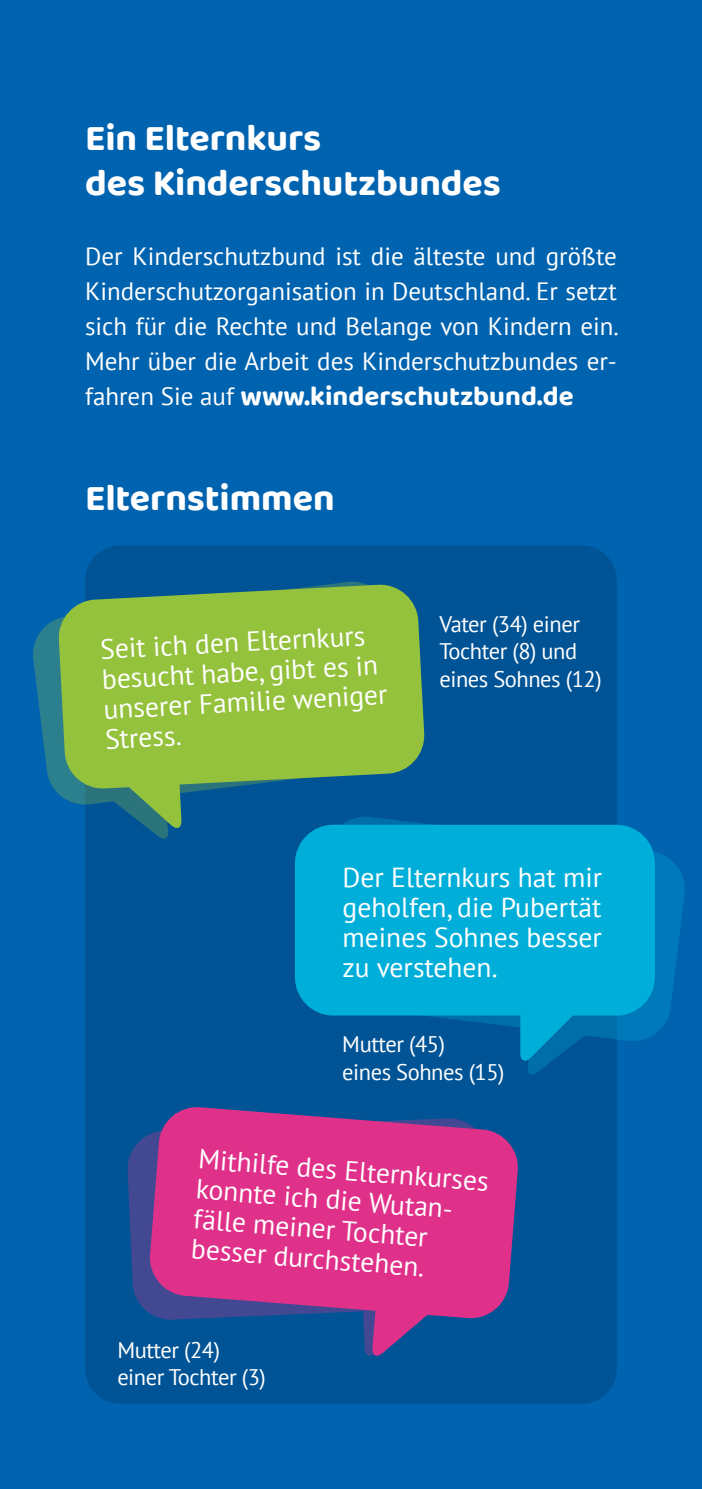
<style>
.page{position:relative;width:702px;height:1489px;background:#fff}
.page>*{position:absolute;margin:0;border:0;box-sizing:border-box;transform-origin:0 0}
.H1{font:700 37.5px/45px "Baloo Bhai 2";letter-spacing:-.005em;color:#fff}
.Fließtext_Flyer_11_P{font:27.5px/30px "PT Sans";color:#fff}
.Fließtext_Flyer_11_P-2{font:700 27.5px "Baloo Bhai 2";color:#fff}
.Fließtext_Flyer_11_P-3{font:25px/35px "PT Sans";color:#fff;text-align:justify}
.kleinere_weiße_BU{font:22.5px "PT Sans";letter-spacing:-.02em;color:#fff}
.s1{font-family:"PT Sans";font-weight:400;font-size:25px}
</style>
<div class="page">
<div style="left:0;top:0;width:702px;height:1488px;background:#0063af"></div>
<div style="left:85px;top:545px;width:532px;height:858px;background:#005496;border-radius:35px"></div>
<svg style="left:33px;top:581px;width:328px;height:224px"></svg>
<svg style="left:58px;top:583px;width:367px;height:206px;background:#83b647"></svg>
<svg style="left:96px;top:764px;width:86px;height:75px"></svg>
<svg style="left:343px;top:817px;width:342px;height:258px"></svg>
<svg style="left:295px;top:824px;width:360px;height:239px;fill:#00afd9"></svg>
<svg style="left:127px;top:1135px;width:56px;height:185px;fill:#424992"></svg>
<svg style="left:148px;top:1107px;width:370px;height:212px;background:#c3358b"></svg>
<svg style="left:362px;top:1289px;width:81px;height:67px"></svg>
<p class="H1" style="left:85px;top:115px;width:417px">Ein Elternkurs<br>des Kinderschutzbundes</p>
<p class="Fließtext_Flyer_11_P-3" style="left:85px;top:238px;width:535px">Der Kinderschutzbund ist die älteste und größte Kinderschutzorganisation in Deutschland. Er setzt sich für die Rechte und Belange von Kindern ein.<br>Mehr über die Arbeit des Kinderschutzbundes er-</p>
<p class="Fließtext_Flyer_11_P-2" style="left:85px;top:379px;width:490px"><span class="s1">fahren Sie auf</span> www.kinderschutzbund.de</p>
<p class="H1" style="left:85px;top:475px;width:251px">Elternstimmen</p>
<p class="Fließtext_Flyer_11_P" style="left:100px;top:633px;width:286px;rotate:-3deg">Seit ich den Elternkurs besucht habe, gibt es in unserer Familie weniger<br>Stress.</p>
<p class="kleinere_weiße_BU" style="left:439px;top:609px;width:142px">Vater (34) einer</p>
<p class="kleinere_weiße_BU" style="left:439px;top:637px;width:139px">Tochter (8) und</p>
<p class="kleinere_weiße_BU" style="left:439px;top:664px;width:164px">eines Sohnes (12)</p>
<p class="Fließtext_Flyer_11_P" style="left:342px;top:861px;width:261px;text-align:justify">Der Elternkurs hat mir geholfen, die Pubertät meines Sohnes besser</p>
<p class="Fließtext_Flyer_11_P" style="left:342px;top:951px;width:156px">zu verstehen.</p>
<p class="kleinere_weiße_BU" style="left:342px;top:1029px;width:104px">Mutter (45)</p>
<p class="kleinere_weiße_BU" style="left:342px;top:1057px;width:164px">eines Sohnes (15)</p>
<p class="Fließtext_Flyer_11_P" style="left:200px;top:1141px;width:292px;rotate:5deg">Mithilfe des Elternkurses konnte ich die Wutan&shy;fälle meiner Tochter besser durchstehen.</p>
<p class="kleinere_weiße_BU" style="left:117px;top:1335px;width:104px">Mutter (24)</p>
<p class="kleinere_weiße_BU" style="left:117px;top:1362px;width:150px">einer Tochter (3)</p>
</div>
